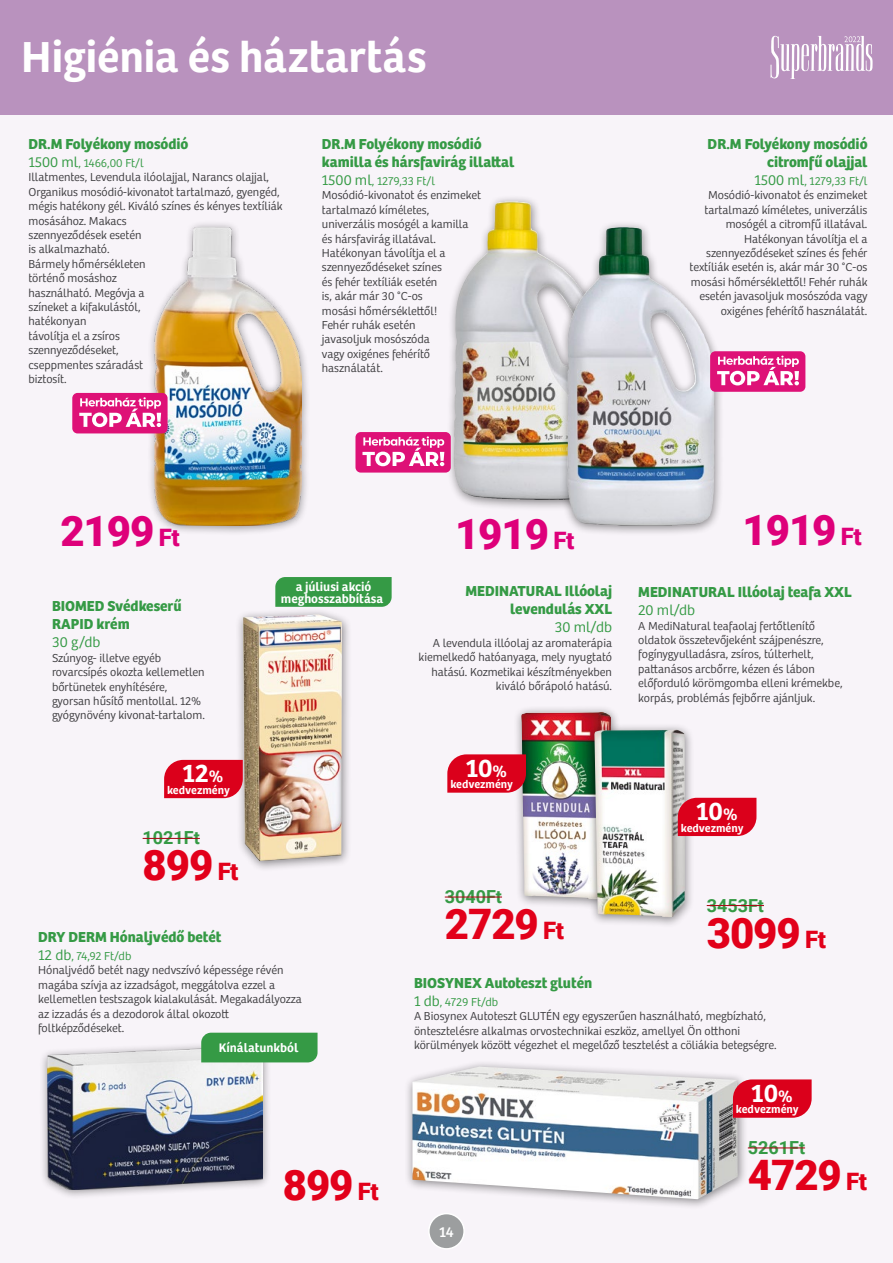
<style>
.page{position:relative;width:893px;height:1263px;background:#f8f4f9}
.page>*{position:absolute;margin:0;border:0;box-sizing:border-box;transform-origin:0 0}
.t1{font:600 45px "Bree";letter-spacing:-.005em;color:#fff}
.t2{font:900 42px "Roboto";letter-spacing:-.025em;color:#e2001a}
.t3{font:900 42px "Roboto";letter-spacing:-.025em;color:#de007a}
.t4{font:600 26.55px "Bree";color:#fff}
.t5{font:700 18px "Roboto";color:#359a45}
.t6{font:700 15px/18px "Bree";color:#359a45}
.t7{font:300 15px "Bree";color:#359a45}
.t8{font:15px "Bree";color:#fff}
.t9{font:600 12.9px/12px "Bree";color:#fff;text-align:center}
.t10{font:300 12px/14.4px "Bree";color:#3e3d40}
.t11{font:600 11.7px "Bree";color:#fff}
.s1{font-size:15px;color:#359a45}
.s2{color:#359a45}
.s3{font-size:24px}
.s4{font-size:17.7px}
</style>
<div class="page">
<div style="left:147px;top:220px;width:164px;height:316px;background:#000;opacity:.45"></div>
<img style="left:155px;top:227px;width:146px;height:298px">
<div style="left:445px;top:194px;width:166px;height:317px;background:#000;opacity:.45"></div>
<img style="left:454px;top:202px;width:51px;height:295px">
<div style="left:559px;top:220px;width:166px;height:316px;background:#000;opacity:.45"></div>
<img style="left:567px;top:227px;width:137px;height:299px">
<div style="left:39px;top:1040px;width:233px;height:160px;background:#000;opacity:.45"></div>
<img style="left:47px;top:1047px;width:215px;height:142px">
<div style="left:514px;top:705px;width:107px;height:205px;background:#000;opacity:.45"></div>
<img style="left:521px;top:712px;width:90px;height:187px">
<div style="left:586px;top:722px;width:109px;height:206px;background:#000;opacity:.45"></div>
<img style="left:594px;top:730px;width:91px;height:187px">
<div style="left:235px;top:607px;width:117px;height:265px;background:#000;opacity:.45"></div>
<img style="left:243px;top:614px;width:99px;height:247px">
<div style="left:404px;top:1059px;width:344px;height:151px;background:#000;opacity:.45"></div>
<img style="left:412px;top:1067px;width:326px;height:132px">
<hr style="left:445px;top:896px;width:57px;height:1px;background:#aa0a17">
<svg style="left:447px;top:754px;width:79px;height:39px;background:#d90f28"></svg>
<svg style="left:164px;top:760px;width:79px;height:38px;background:#dc0d26"></svg>
<hr style="left:707px;top:905px;width:57px;height:1px;background:#aa0a17">
<div style="left:678px;top:798px;width:78px;height:38px;background:#db001b"></div>
<hr style="left:143px;top:838px;width:57px;height:1px;background:#aa0a17">
<hr style="left:748px;top:1147px;width:57px;height:1px;background:#aa0a17">
<svg style="left:733px;top:1079px;width:79px;height:39px;background:#dc112a"></svg>
<div style="left:275px;top:577px;width:117px;height:30px;background:#359a45"></div>
<div style="left:201px;top:1033px;width:117px;height:29px;background:#359a45"></div>
<div style="left:429px;top:1213px;width:35px;height:36px;background:#9c9e9f;border-radius:50%"></div>
<div style="left:428px;top:1213px;width:37px;height:36px;border:2px solid #fff;border-radius:50%"></div>
<div style="left:0;top:0;width:893px;height:115px;background:#b992be"></div>
<svg style="left:770px;top:36px;width:103px;height:43px"></svg>
<div style="left:710px;top:351px;width:95px;height:41px;background:#de1177;border-radius:5px"></div>
<svg style="left:717px;top:356px;width:82px;height:29px"></svg>
<div style="left:355px;top:432px;width:96px;height:41px;background:#de1177;border-radius:5px"></div>
<svg style="left:362px;top:436px;width:82px;height:30px"></svg>
<div style="left:72px;top:393px;width:96px;height:40px;background:#de1177;border-radius:5px"></div>
<svg style="left:79px;top:397px;width:82px;height:30px"></svg>
<h1 class="t1" style="left:21px;top:31px;width:407px">Higiénia és háztartás</h1>
<p class="t6" style="left:28px;top:135px;width:161px">DR.M Folyékony mosódió</p>
<p class="t10" style="left:28px;top:156px;width:255px"><span class="s1">1500 ml</span><span class="s2">, 1466,00 Ft/l<br></span>Illatmentes, Levendula ilóolajjal, Narancs olajjal,<br>Organikus mosódió-kivonatot tartalmazó, gyengéd, mégis hatékony gél. Kiváló színes és kényes textíliák mosásához. Makacs<br>szennyeződések esetén<br>is alkalmazható.<br>Bármely hőmérsékleten<br>történő mosáshoz<br>használható. Megóvja a<br>színeket a kifakulástól,<br>hatékonyan<br>távolítja el a zsíros<br>szennyeződéseket,<br>cseppmentes száradást<br>biztosít.</p>
<p class="t6" style="left:322px;top:135px;width:194px">DR.M Folyékony mosódió kamilla és hársfavirág illattal</p>
<p class="t10" style="left:322px;top:174px;width:161px"><span class="s1">1500 ml</span><span class="s2">, 1279,33 Ft/l<br></span>Mosódió-kivonatot és enzimeket tartalmazó kíméletes, univerzális mosógél a kamilla és hársfavirág illatával.<br>Hatékonyan távolítja el a szennyeződéseket színes<br>és fehér textíliák esetén<br>is, akár már 30 °C-os<br>mosási hőmérséklettől!<br>Fehér ruhák esetén<br>javasoljuk mosószóda<br>vagy oxigénes fehérítő használatát.</p>
<p class="t6" style="left:708px;top:135px;width:161px;text-align:right">DR.M Folyékony mosódió citromfű olajjal</p>
<p class="t10" style="left:690px;top:174px;width:179px;text-align:right"><span class="s1">1500 ml</span><span class="s2">, 1279,33 Ft/l<br></span>Mosódió-kivonatot és enzimeket tartalmazó kíméletes, univerzális mosógél a citromfű illatával.<br>Hatékonyan távolítja el a szennyeződéseket színes és fehér textíliák esetén is, akár már 30 °C-os mosási hőmérséklettől! Fehér ruhák esetén javasoljuk mosószóda vagy oxigénes fehérítő használatát.</p>
<h2 class="t3" style="left:60px;top:501px;width:121px">2199 <span class="s3">Ft</span></h2>
<h2 class="t3" style="left:455px;top:505px;width:121px">1919 <span class="s3">Ft</span></h2>
<h2 class="t3" style="left:742px;top:500px;width:121px">1919 <span class="s3">Ft</span></h2>
<p class="t6" style="left:52px;top:597px;width:131px">BIOMED Svédkeserű<br>RAPID krém</p>
<p class="t7" style="left:52px;top:634px;width:50px">30 g/db</p>
<p class="t10" style="left:52px;top:651px;width:154px">Szúnyog- illetve egyéb rovarcsípés okozta kellemetlen bőrtünetek enyhítésére, gyorsan hűsítő mentollal. 12% gyógynövény kivonat-tartalom.</p>
<h3 class="t4" style="left:182px;top:757px;width:43px">12<span class="s4">%</span></h3>
<p class="t11" style="left:167px;top:783px;width:64px">kedvezmény</p>
<h3 class="t5" style="left:143px;top:825px;width:59px">1021Ft</h3>
<h2 class="t2" style="left:143px;top:836px;width:97px">899 <span class="s3">Ft</span></h2>
<p class="t9" style="left:281px;top:580px;width:104px">a júliusi akció meghosszabbítása</p>
<p class="t6" style="left:38px;top:928px;width:185px">DRY DERM Hónaljvédő betét</p>
<p class="t10" style="left:38px;top:949px;width:265px"><span class="s1">12 db</span><span class="s2">, 74,92 Ft/db<br></span>Hónaljvédő betét nagy nedvszívó képessége révén magába szívja az izzadságot, meggátolva ezzel a kellemetlen testszagok kialakulását. Megakadályozza az izzadás és a dezodorok által okozott foltképződéseket.</p>
<p class="t9" style="left:219px;top:1042px;width:81px">Kínálatunkból</p>
<h2 class="t2" style="left:283px;top:1155px;width:97px">899 <span class="s3">Ft</span></h2>
<p class="t6" style="left:465px;top:582px;width:148px;text-align:right">MEDINATURAL Illóolaj levendulás XXL</p>
<p class="t7" style="left:555px;top:619px;width:59px">30 ml/db</p>
<p class="t10" style="left:419px;top:636px;width:195px;text-align:right">A levendula illóolaj az aromaterápia kiemelkedő hatóanyaga, mely nyugtató hatású. Kozmetikai készítményekben kiváló bőrápoló hatású.</p>
<h3 class="t4" style="left:465px;top:752px;width:43px">10<span class="s4">%</span></h3>
<p class="t11" style="left:450px;top:777px;width:64px">kedvezmény</p>
<h3 class="t5" style="left:445px;top:884px;width:59px">3040Ft</h3>
<h2 class="t2" style="left:445px;top:895px;width:121px">2729 <span class="s3">Ft</span></h2>
<p class="t6" style="left:638px;top:583px;width:215px">MEDINATURAL Illóolaj teafa XXL</p>
<p class="t7" style="left:638px;top:602px;width:59px">20 ml/db</p>
<p class="t10" style="left:638px;top:619px;width:206px">A MediNatural teafaolaj fertőtlenítő oldatok összetevőjeként szájpenészre, fogínygyulladásra, zsíros, túlterhelt, pattanásos arcbőrre, kézen és lábon előforduló körömgomba elleni krémekbe, korpás, problémás fejbőrre ajánljuk.</p>
<h3 class="t4" style="left:696px;top:795px;width:43px">10<span class="s4">%</span></h3>
<p class="t11" style="left:681px;top:821px;width:64px">kedvezmény</p>
<h3 class="t5" style="left:707px;top:892px;width:59px">3453Ft</h3>
<h2 class="t2" style="left:707px;top:903px;width:121px">3099 <span class="s3">Ft</span></h2>
<p class="t6" style="left:414px;top:974px;width:180px">BIOSYNEX Autoteszt glutén</p>
<p class="t10" style="left:414px;top:995px;width:364px"><span class="s1">1 db</span><span class="s2">, 4729 Ft/db<br></span>A Biosynex Autoteszt GLUTÉN egy egyszerűen használható, megbízható, öntesztelésre alkalmas orvostechnikai eszköz, amellyel Ön otthoni körülmények között végezhet el megelőző tesztelést a cöliákia betegségre.</p>
<h3 class="t4" style="left:751px;top:1077px;width:43px">10<span class="s4">%</span></h3>
<p class="t11" style="left:736px;top:1102px;width:64px">kedvezmény</p>
<p class="t8" style="left:439px;top:1223px;width:16px">14</p>
<h3 class="t5" style="left:748px;top:1135px;width:59px">5261Ft</h3>
<h2 class="t2" style="left:748px;top:1145px;width:121px">4729 <span class="s3">Ft</span></h2>
</div>
